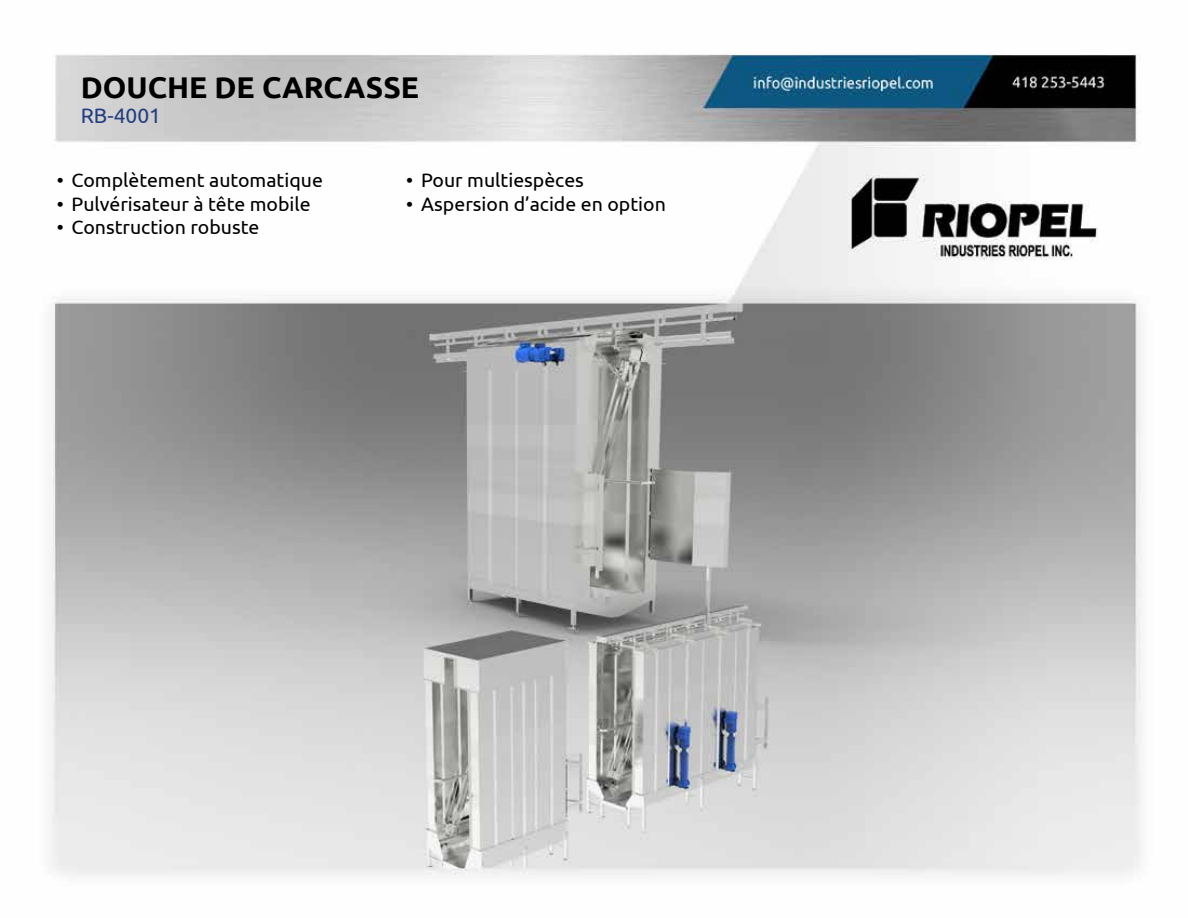
<style>
.page{position:relative;width:1188px;height:918px;background:#fff}
.page>*{position:absolute;margin:0;border:0;box-sizing:border-box;transform-origin:0 0}
.t1{font:700 30px "Ubuntu";color:#000}
.t2{font:21px "Ubuntu";color:#243e81}
.t3{font:19.5px "Ubuntu";color:#000}
</style>
<div class="page">
<img style="left:51px;top:53px;width:1091px;height:822px">
<h1 class="t1" style="left:81px;top:69px;width:340px">DOUCHE DE CARCASSE</h1>
<p class="t2" style="left:81px;top:103px;width:82px">RB-4001</p>
<p class="t3" style="left:57px;top:169px;width:268px">• Complètement automatique</p>
<p class="t3" style="left:57px;top:192px;width:256px">• Pulvérisateur à tête mobile</p>
<p class="t3" style="left:57px;top:215px;width:204px">• Construction robuste</p>
<p class="t3" style="left:406px;top:169px;width:179px">• Pour multiespèces</p>
<p class="t3" style="left:406px;top:192px;width:261px">• Aspersion d’acide en option</p>
</div>
